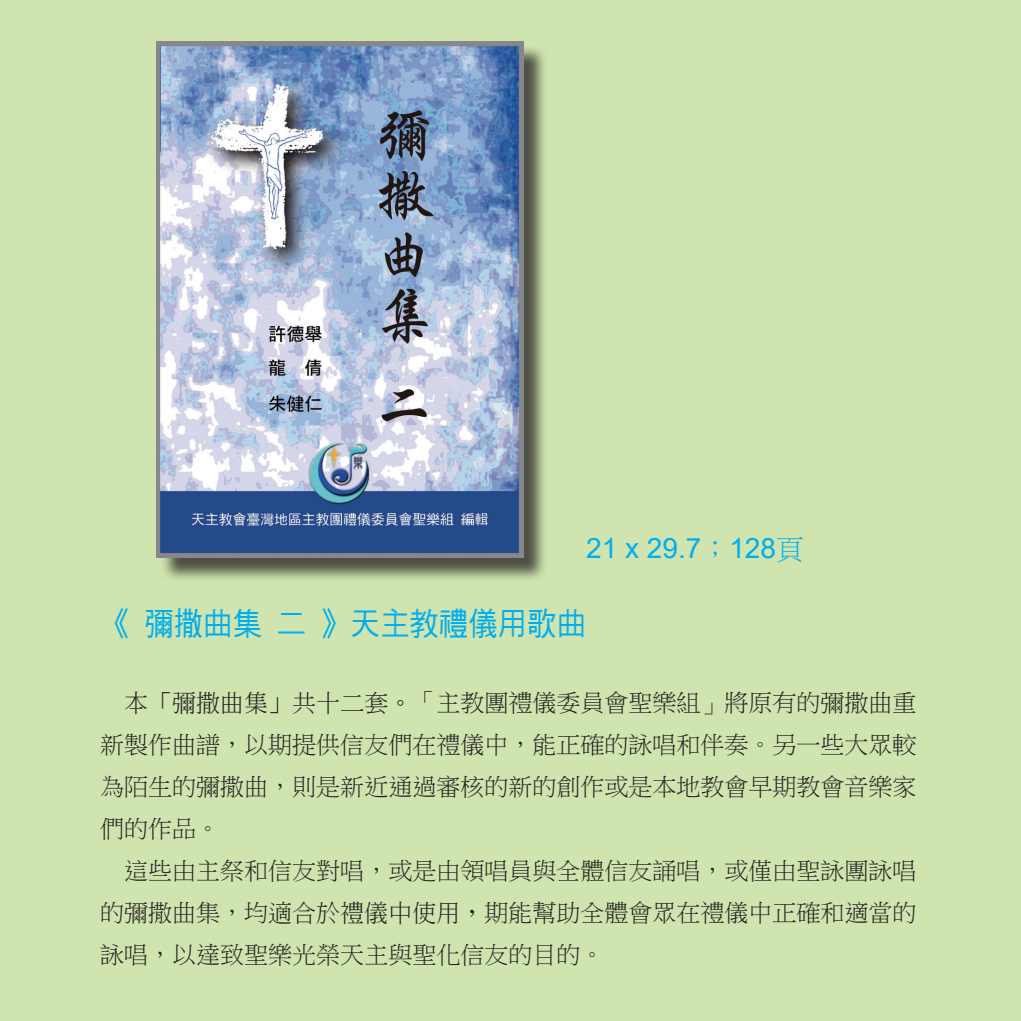
<style>
.page{position:relative;width:1021px;height:1021px;background:#fff}
.page>*{position:absolute;margin:0;border:0;box-sizing:border-box;transform-origin:0 0}
.t1{font:32px "DF Hei W5 WIN BF";color:#00aeef;scale:.92 1}
.t2{font:28px "Arial";color:#00aeef}
.t3{font:24px/42px "P Ming Li U";color:#231f20;text-align:justify}
.s1{font-family:"P Ming Li U"}
.s2{font-family:"Adobe Ming Std";font-weight:300}
</style>
<div class="page">
<div style="left:0;top:0;width:1020px;height:1020px;background:#cfe4ae"></div>
<div style="left:160px;top:45px;width:388px;height:537px;background:#231f20;opacity:.75"></div>
<img style="left:157px;top:42px;width:366px;height:515px">
<p class="t2" style="left:586px;top:528px;width:219px">21 x 29.7<span class="s1">；</span>128<span class="s1">頁</span></p>
<h1 class="t1" style="left:100px;top:607px;width:530px">《 彌撒曲集 二 》天主教禮儀用歌曲</h1>
<p class="t3" style="left:100px;top:682px;width:818px;text-indent:24px"><span class="s2">本「彌撒曲集」共十二套。</span>「主教團禮儀委員會聖樂組」將原有的彌撒曲重新製作曲譜，以期提供信友們在禮儀中，能正確的詠唱和伴奏。另一些大眾較為陌生的彌撒曲，則是新近通過審核的新的創作或是本地教會早期教會音樂家們的作品。</p>
<p class="t3" style="left:100px;top:850px;width:818px;text-indent:24px">這些由主祭和信友對唱，或是由領唱員與全體信友誦唱，或僅由聖詠團詠唱的彌撒曲集，均<span class="s2">適合於禮儀中使用，</span>期能幫助全體會眾在禮儀中正確和適當的詠唱，以達致聖樂光榮天主與聖化信友的目的。</p>
</div>
